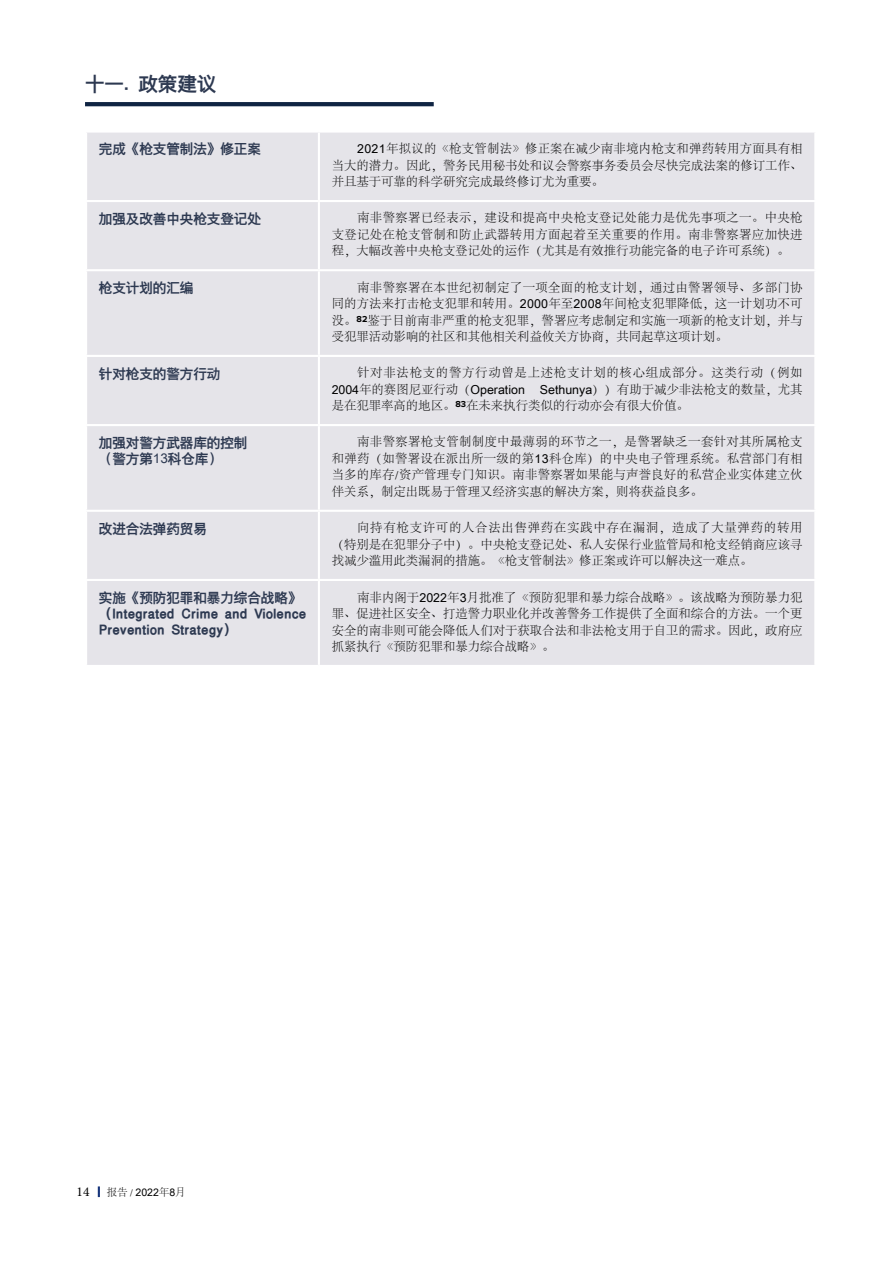
<style>
.page{position:relative;width:893px;height:1263px;background:#fff}
.page>*{position:absolute;margin:0;border:0;box-sizing:border-box;transform-origin:0 0}
.t1{font:19.5px "Tensentype Jia Li Da Hei GB18030";color:#2d3951}
.t2{font:13.5px/16.2px "Tensentype Jia Li Da Hei GB18030";color:#2d3951}
.t3{font:13.5px/16.2px "Tensentype Jia Li Cu Hei GB18030";color:#2d3951}
.t4{font:13.5px "Minion Pro";color:#000}
.t5{font:300 12.3px/16.5px "Adobe Song Std";color:#000;text-align:justify}
.t6{font:300 10.5px "Adobe Song Std";color:#000}
.s1{font-family:"Arial Unicode MS";font-weight:400}
.s2{font-family:"Arial Unicode MS"}
</style>
<div class="page">
<svg style="left:98px;top:1186px;width:2px;height:11px"></svg>
<div style="left:87px;top:133px;width:727px;height:532px;background:#e5e4e9"></div>
<hr style="left:318px;top:133px;width:2px;height:67px;background:#fff">
<hr style="left:85px;top:200px;width:234px;height:2px;background:#fff">
<hr style="left:319px;top:200px;width:497px;height:2px;background:#fff">
<hr style="left:318px;top:202px;width:2px;height:67px;background:#fff">
<hr style="left:85px;top:269px;width:234px;height:2px;background:#fff">
<hr style="left:319px;top:269px;width:497px;height:2px;background:#fff">
<hr style="left:318px;top:271px;width:2px;height:84px;background:#fff">
<hr style="left:85px;top:355px;width:234px;height:2px;background:#fff">
<hr style="left:319px;top:355px;width:497px;height:2px;background:#fff">
<hr style="left:318px;top:357px;width:2px;height:67px;background:#fff">
<hr style="left:85px;top:424px;width:234px;height:2px;background:#fff">
<hr style="left:319px;top:424px;width:497px;height:2px;background:#fff">
<hr style="left:318px;top:426px;width:2px;height:84px;background:#fff">
<hr style="left:85px;top:510px;width:234px;height:2px;background:#fff">
<hr style="left:319px;top:510px;width:497px;height:2px;background:#fff">
<hr style="left:318px;top:512px;width:2px;height:67px;background:#fff">
<hr style="left:85px;top:579px;width:234px;height:2px;background:#fff">
<hr style="left:319px;top:579px;width:497px;height:2px;background:#fff">
<hr style="left:318px;top:581px;width:2px;height:84px;background:#fff">
<svg style="left:85px;top:102px;width:349px;height:4px"></svg>
<h1 class="t1" style="left:85px;top:70px;width:133px">十一. 政策建议</h1>
<p class="t2" style="left:99px;top:140px;width:163px">完成《枪支管制法》修正案</p>
<p class="t5" style="left:332px;top:141px;width:472px;text-indent:26px"><span class="s1">2021</span>年拟议的《枪支管制法》修正案在减少南非境内枪支和弹药转用方面具有相当大的潜力。因此，警务民用秘书处和议会警察事务委员会尽快完成法案的修订工作、并且基于可靠的科学研究完成最终修订尤为重要。</p>
<p class="t2" style="left:99px;top:210px;width:163px">加强及改善中央枪支登记处</p>
<p class="t5" style="left:332px;top:210px;width:472px;text-indent:26px">南非警察署已经表示，建设和提高中央枪支登记处能力是优先事项之一。中央枪支登记处在枪支管制和防止武器转用方面起着至关重要的作用。南非警察署应加快进程，大幅改善中央枪支登记处的运作（尤其是有效推行功能完备的电子许可系统）。</p>
<p class="t2" style="left:99px;top:279px;width:96px">枪支计划的汇编</p>
<p class="t5" style="left:332px;top:279px;width:473px;text-indent:26px">南非警察署在本世纪初制定了一项全面的枪支计划，通过由警署领导、多部门协同的方法来打击枪支犯罪和转用。<span class="s1">2000</span>年至<span class="s1">2008</span>年间枪支犯罪降低，这一计划功不可没。<sup>82</sup>鉴于目前南非严重的枪支犯罪，警署应考虑制定和实施一项新的枪支计划，并与受犯罪活动影响的社区和其他相关利益攸关方协商，共同起草这项计划。</p>
<p class="t2" style="left:99px;top:365px;width:123px">针对枪支的警方行动</p>
<p class="t5" style="left:332px;top:365px;width:472px;text-indent:26px">针对非法枪支的警方行动曾是上述枪支计划的核心组成部分。这类行动（例如<span class="s1">2004</span>年的赛图尼亚行动（<span class="s1">Operation Sethunya</span>））有助于减少非法枪支的数量，尤其是在犯罪率高的地区。<sup>83</sup>在未来执行类似的行动亦会有很大价值。</p>
<p class="t2" style="left:99px;top:434px;width:150px">加强对警方武器库的控制（警方第<span class="s2">13</span>科仓库）</p>
<p class="t5" style="left:332px;top:434px;width:472px;text-indent:26px">南非警察署枪支管制制度中最薄弱的环节之一，是警署缺乏一套针对其所属枪支和弹药（如警署设在派出所一级的第<span class="s1">13</span>科仓库）的中央电子管理系统。私营部门有相当多的库存/资产管理专门知识。南非警察署如果能与声誉良好的私营企业实体建立伙伴关系，制定出既易于管理又经济实惠的解决方案，则将获益良多。</p>
<p class="t2" style="left:99px;top:520px;width:109px">改进合法弹药贸易</p>
<p class="t5" style="left:332px;top:520px;width:472px;text-indent:26px">向持有枪支许可的人合法出售弹药在实践中存在漏洞，造成了大量弹药的转用（特别是在犯罪分子中）。中央枪支登记处、私人安保行业监管局和枪支经销商应该寻找减少滥用此类漏洞的措施。《枪支管制法》修正案或许可以解决这一难点。</p>
<p class="t2" style="left:99px;top:589px;width:204px">实施《预防犯罪和暴力综合战略》</p>
<p class="t3" style="left:99px;top:605px;width:209px">（Integrated Crime and Violence<br>Prevention Strategy）</p>
<p class="t5" style="left:332px;top:589px;width:472px;text-indent:26px">南非内阁于<span class="s1">2022</span>年<span class="s1">3</span>月批准了《预防犯罪和暴力综合战略》。该战略为预防暴力犯罪、促进社区安全、打造警力职业化并改善警务工作提供了全面和综合的方法。一个更安全的南非则可能会降低人们对于获取合法和非法枪支用于自卫的需求。因此，政府应抓紧执行《预防犯罪和暴力综合战略》。</p>
<p class="t4" style="left:77px;top:1183px;width:14px">14</p>
<p class="t6" style="left:107px;top:1186px;width:81px">报告 / <span class="s1">2022</span>年<span class="s1">8</span>月</p>
</div>
